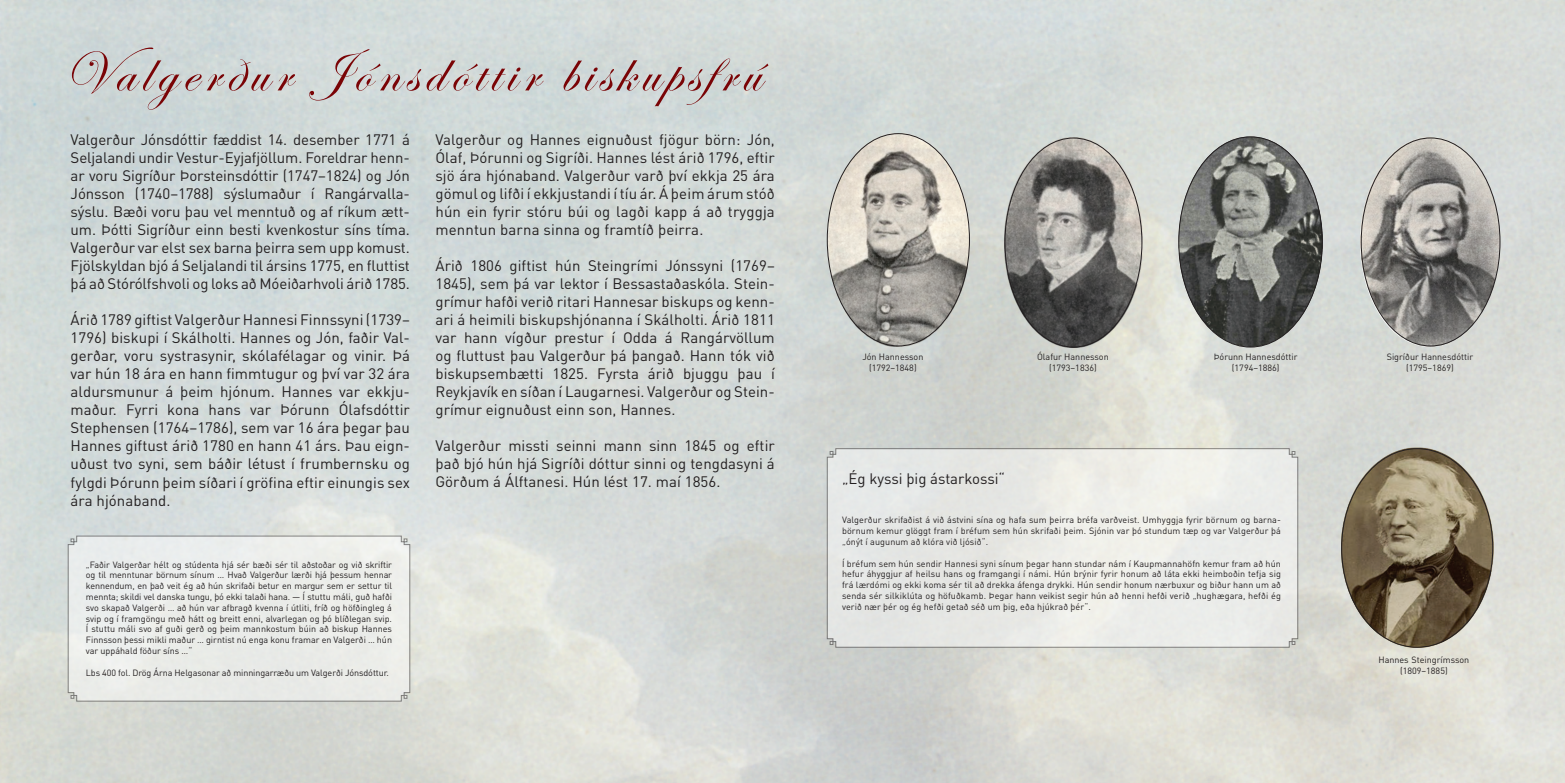
<style>
.page{position:relative;width:1565px;height:783px;background:#fff}
.page>*{position:absolute;margin:0;border:0;box-sizing:border-box;transform-origin:0 0}
.t1{font:60px "Edwardian Script ITC";letter-spacing:.1em;color:#7a0406}
.t2{font:15px/18px "DIN Pro";letter-spacing:.005em;color:#231f20}
.t3{font:9px/10.8px "DIN Pro";color:#231f20;text-align:center}
</style>
<div class="page">
<img style="left:0;top:0;width:1565px;height:782px">
<div style="left:68px;top:535px;width:342px;height:166px;background:#ebedea"></div>
<svg style="left:827px;top:448px;width:471px;height:199px;background:#e8e9e5"></svg>
<img style="left:1175px;top:136px;width:158px;height:210px">
<img style="left:1337px;top:441px;width:162px;height:209px">
<img style="left:827px;top:133px;width:142px;height:213px">
<img style="left:1005px;top:138px;width:137px;height:210px">
<img style="left:1360px;top:138px;width:139px;height:208px">
<h1 class="t1" style="left:63px;top:39px;width:699px">Valgerður Jónsdóttir biskupsfrú</h1>
<p class="t2" style="left:71px;top:130px;width:341px">Valgerður Jónsdóttir fæddist 14. desember 1771 á Seljalandi undir Vestur-Eyjafjöllum. Foreldrar henn&shy;ar voru Sigríður Þorsteinsdóttir (1747–1824) og Jón Jónsson (1740–1788) sýslumaður í Rangárvalla&shy;sýslu. Bæði voru þau vel menntuð og af ríkum ætt&shy;um. Þótti Sigríður einn besti kvenkostur síns tíma.<br>Valgerður var elst sex barna þeirra sem upp komust.<br>Fjölskyldan bjó á Seljalandi til ársins 1775, en fluttist þá að Stórólfshvoli og loks að Móeiðarhvoli árið 1785.</p>
<p class="t2" style="left:71px;top:310px;width:341px">Árið 1789 giftist Valgerður Hannesi Finnssyni (1739– 1796) biskupi í Skálholti. Hannes og Jón, faðir Val&shy;gerðar, voru systrasynir, skólafélagar og vinir. Þá var hún 18 ára en hann fimmtugur og því var 32 ára aldursmunur á þeim hjónum. Hannes var ekkju&shy;maður. Fyrri kona hans var Þórunn Ólafsdóttir Stephensen (1764–1786), sem var 16 ára þegar þau Hannes giftust árið 1780 en hann 41 árs. Þau eign&shy;uðust tvo syni, sem báðir létust í frumbernsku og fylgdi Þórunn þeim síðari í gröfina eftir einungis sex ára hjónaband.</p>
<p class="t3" style="left:86px;top:558px;width:308px;text-align:justify">„Faðir Valgerðar hélt og stúdenta hjá sér bæði sér til aðstoðar og við skriftir og til menntunar börnum sínum … Hvað Valgerður lærði hjá þessum hennar kennendum, en það veit ég að hún skrifaði betur en margur sem er settur til mennta; skildi vel danska tungu, þó ekki talaði hana. — Í stuttu máli, guð hafði svo skapað Valgerði … að hún var afbragð kvenna í útliti, fríð og höfðingleg á svip og í framgöngu með hátt og breitt enni, alvarlegan og þó blíðlegan svip.<br>Í stuttu máli svo af guði gerð og þeim mannkostum búin að biskup Hannes Finnsson þessi mikli maður … girntist nú enga konu framar en Valgerði … hún var uppáhald föður síns …“</p>
<p class="t3" style="left:86px;top:666px;width:304px">Lbs 400 fol. Drög Árna Helgasonar að minningarræðu um Valgerði Jónsdóttur.</p>
<p class="t2" style="left:435px;top:130px;width:341px;text-align:justify">Valgerður og Hannes eignuðust fjögur börn: Jón, Ólaf, Þórunni og Sigríði. Hannes lést árið 1796, eftir sjö ára hjónaband. Valgerður varð því ekkja 25 ára gömul og lifði í ekkjustandi í tíu ár. Á þeim árum stóð hún ein fyrir stóru búi og lagði kapp á að tryggja menntun barna sinna og framtíð þeirra.</p>
<p class="t2" style="left:435px;top:256px;width:341px">Árið 1806 giftist hún Steingrími Jónssyni (1769– 1845), sem þá var lektor í Bessastaðaskóla. Stein&shy;grímur hafði verið ritari Hannesar biskups og kenn&shy;ari á heimili biskupshjónanna í Skálholti. Árið 1811 var hann vígður prestur í Odda á Rangárvöllum og fluttust þau Valgerður þá þangað. Hann tók við biskupsembætti 1825. Fyrsta árið bjuggu þau í Reykjavík en síðan í Laugarnesi. Valgerður og Stein&shy;grímur eignuðust einn son, Hannes.</p>
<p class="t2" style="left:435px;top:436px;width:341px;text-align:justify">Valgerður missti seinni mann sinn 1845 og eftir það bjó hún hjá Sigríði dóttur sinni og tengdasyni á Görðum á Álftanesi. Hún lést 17. maí 1856.</p>
<p class="t3" style="left:862px;top:351px;width:63px">Jón Hannesson (1792–1848)</p>
<p class="t3" style="left:1037px;top:351px;width:73px">Ólafur Hannesson (1793–1836)</p>
<p class="t3" style="left:1214px;top:351px;width:85px">Þórunn Hannesdóttir (1794–1886)</p>
<p class="t2" style="left:842px;top:468px;width:165px">„Ég kyssi þig ástarkossi“</p>
<p class="t3" style="left:842px;top:514px;width:440px;text-align:left">Valgerður skrifaðist á við ástvini sína og hafa sum þeirra bréfa varðveist. Umhyggja fyrir börnum og barna&shy;börnum kemur glöggt fram í bréfum sem hún skrifaði þeim. Sjónin var þó stundum tæp og var Valgerður þá „ónýt í augunum að klóra við ljósið“.</p>
<p class="t3" style="left:842px;top:557px;width:440px;text-align:justify">Í bréfum sem hún sendir Hannesi syni sínum þegar hann stundar nám í Kaupmannahöfn kemur fram að hún hefur áhyggjur af heilsu hans og framgangi í námi. Hún brýnir fyrir honum að láta ekki heimboðin tefja sig frá lærdómi og ekki koma sér til að drekka áfenga drykki. Hún sendir honum nærbuxur og biður hann um að senda sér silkiklúta og höfuðkamb. Þegar hann veikist segir hún að henni hefði verið „hughægara, hefði ég verið nær þér og ég hefði getað séð um þig, eða hjúkrað þér“.</p>
<p class="t3" style="left:1386px;top:351px;width:88px">Sigríður Hannesdóttir (1795–1869)</p>
<p class="t3" style="left:1378px;top:653px;width:92px">Hannes Steingrímsson (1809–1885)</p>
</div>
